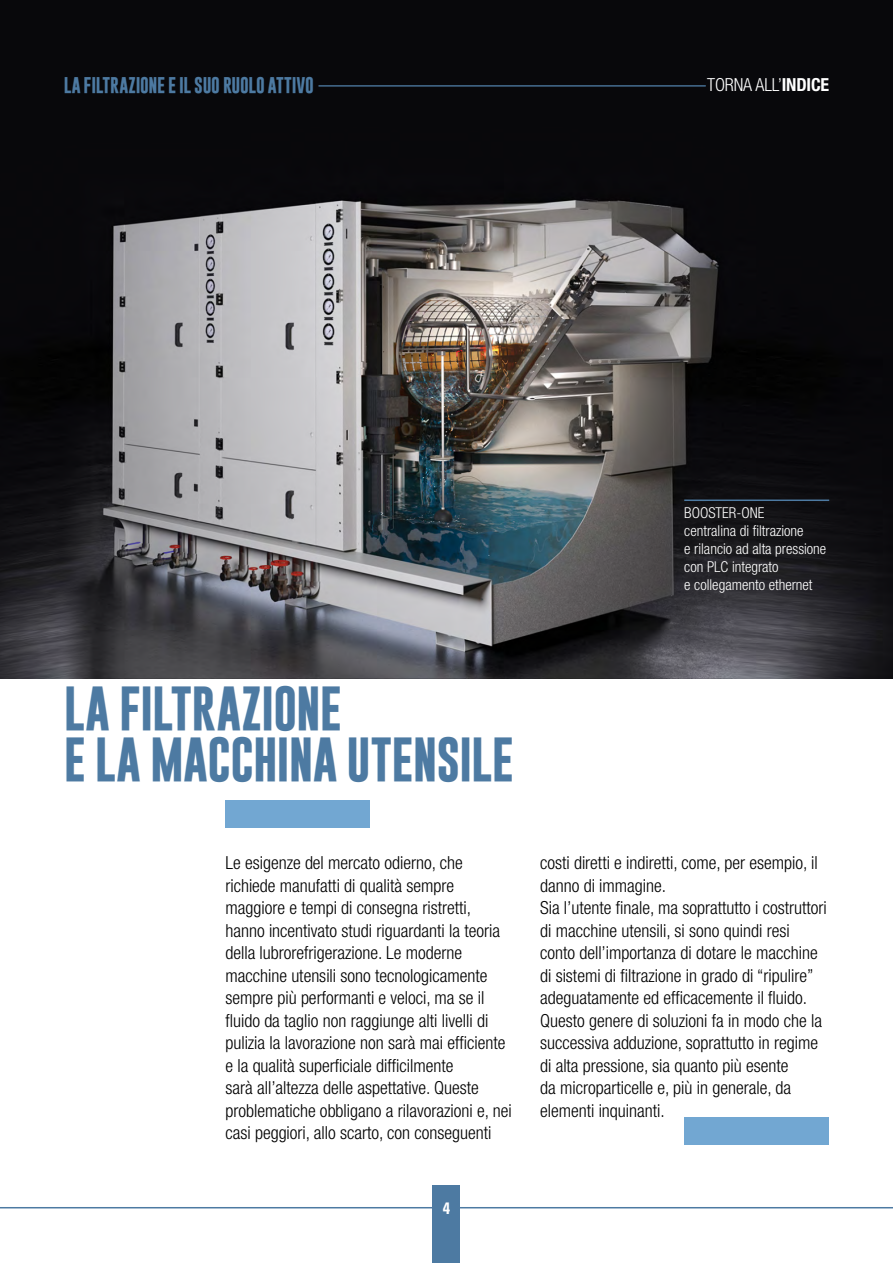
<style>
.page{position:relative;width:893px;height:1263px;background:#fff}
.page>*{position:absolute;margin:0;border:0;box-sizing:border-box;transform-origin:0 0}
.t1{font:700 45px/51px "Gobold";letter-spacing:-.015em;color:#4d7aa2}
.t2{font:300 condensed 18px/22.5px "Helvetica Neue LT Std";color:#000}
.t3{font:300 condensed 18px "Helvetica Neue LT Std";letter-spacing:-.01em;color:#fff}
.t4{font:700 16.5px "Gobold";letter-spacing:-.02em;color:#4d7aa2}
.t5{font:700 condensed 16.5px "Univers LT Std";color:#fff}
.t6{font:300 condensed 15px/18px "Helvetica Neue LT Std";color:#fff}
.s1{font-weight:700}
</style>
<div class="page">
<hr style="left:0;top:1207px;width:893px;height:1px;background:#4d7aa2">
<img style="left:0;top:0;width:893px;height:678px">
<hr style="left:319px;top:85px;width:386px;height:2px;background:#4d7aa2">
<div style="left:433px;top:1185px;width:27px;height:78px;background:#4d7aa2"></div>
<div style="left:685px;top:1117px;width:144px;height:27px;background:#72a7d2"></div>
<hr style="left:684px;top:499px;width:145px;height:2px;background:#4d7aa2">
<div style="left:225px;top:800px;width:145px;height:28px;background:#72a7d2"></div>
<p class="t4" style="left:64px;top:74px;width:252px">LA FILTRAZIONE E IL SUO RUOLO ATTIVO</p>
<p class="t3" style="left:707px;top:75px;width:123px">TORNA ALL’<span class="s1">INDICE</span></p>
<p class="t6" style="left:684px;top:504px;width:144px">BOOSTER-ONE<br>centralina di filtrazione<br>e rilancio ad alta pressione con PLC integrato<br>e collegamento ethernet</p>
<h1 class="t1" style="left:64px;top:683px;width:451px">LA FILTRAZIONE<br>E LA MACCHINA UTENSILE</h1>
<p class="t2" style="left:225px;top:852px;width:288px">Le esigenze del mercato odierno, che richiede manufatti di qualità sempre maggiore e tempi di consegna ristretti, hanno incentivato studi riguardanti la teoria della lubrorefrigerazione. Le moderne macchine utensili sono tecnologicamente sempre più performanti e veloci, ma se il fluido da taglio non raggiunge alti livelli di pulizia la lavorazione non sarà mai efficiente e la qualità superficiale difficilmente<br>sarà all’altezza delle aspettative. Queste problematiche obbligano a rilavorazioni e, nei casi peggiori, allo scarto, con conseguenti</p>
<p class="t5" style="left:443px;top:1198px;width:9px">4</p>
<p class="t2" style="left:540px;top:852px;width:288px">costi diretti e indiretti, come, per esempio, il danno di immagine.<br>Sia l’utente finale, ma soprattutto i costruttori di macchine utensili, si sono quindi resi conto dell’importanza di dotare le macchine di sistemi di filtrazione in grado di “ripulire” adeguatamente ed efficacemente il fluido.<br>Questo genere di soluzioni fa in modo che la successiva adduzione, soprattutto in regime di alta pressione, sia quanto più esente<br>da microparticelle e, più in generale, da elementi inquinanti.</p>
</div>
